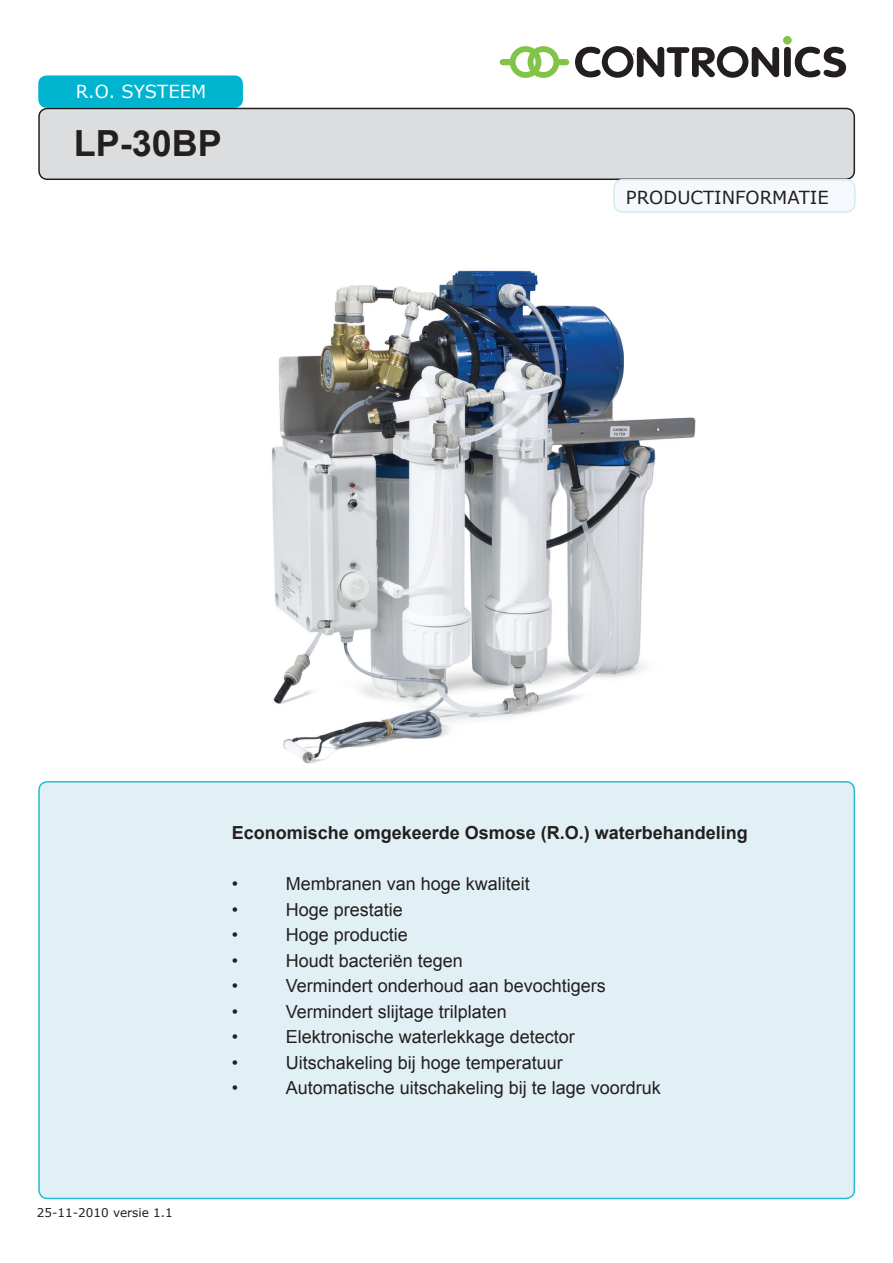
<style>
.page{position:relative;width:893px;height:1263px;background:#fff}
.page>*{position:absolute;margin:0;border:0;box-sizing:border-box;transform-origin:0 0}
.t1{font:700 36px "Arial";color:#231f20}
.t2{font:18px "Arial";color:#231f20}
.t3{font:700 18px "Arial";color:#231f20}
.t4{font:18px "Verdana";color:#231f20}
.t5{font:18px "Verdana";color:#fff}
.t6{font:12px "Verdana";color:#231f20}
</style>
<div class="page">
<div style="left:38px;top:75px;width:205px;height:33px;background:#00b3cf;border-radius:9px"></div>
<div style="left:784px;top:36px;width:7px;height:8px;background:#82c447;border:1px solid #82c447;border-radius:50%"></div>
<svg style="left:500px;top:46px;width:69px;height:32px"></svg>
<div style="left:784px;top:47px;width:7px;height:30px;background:#231f20;border-radius:3px"></div>
<svg style="left:795px;top:47px;width:51px;height:30px"></svg>
<svg style="left:575px;top:46px;width:204px;height:32px"></svg>
<div style="left:39px;top:782px;width:815px;height:416px;background:#e1f0f5;border-radius:9px"></div>
<div style="left:38px;top:781px;width:817px;height:418px;border:2px solid #21bece;border-radius:9px"></div>
<div style="left:39px;top:108px;width:815px;height:71px;background:#dcdddf;border-radius:9px"></div>
<div style="left:38px;top:108px;width:817px;height:72px;border:2px solid #231f20;border-radius:9px"></div>
<div style="left:614px;top:180px;width:241px;height:32px;background:#f5f8fc;border-radius:9px"></div>
<div style="left:613px;top:179px;width:243px;height:34px;border:2px solid #d0ecf3;border-radius:9px"></div>
<img style="left:272px;top:270px;width:424px;height:494px">
<p class="t5" style="left:76px;top:80px;width:132px">R.O. SYSTEEM</p>
<h1 class="t1" style="left:74px;top:120px;width:150px">LP-30BP</h1>
<p class="t4" style="left:626px;top:186px;width:204px">PRODUCTINFORMATIE</p>
<p class="t6" style="left:37px;top:1205px;width:137px">25-11-2010 versie 1.1</p>
<p class="t3" style="left:232px;top:821px;width:518px">Economische omgekeerde Osmose (R.O.) waterbehandeling</p>
<p class="t2" style="left:232px;top:872px;width:8px">•</p>
<p class="t2" style="left:286px;top:872px;width:246px">Membranen van hoge kwaliteit</p>
<p class="t2" style="left:232px;top:897px;width:8px">•</p>
<p class="t2" style="left:286px;top:897px;width:119px">Hoge prestatie</p>
<p class="t2" style="left:232px;top:923px;width:8px">•</p>
<p class="t2" style="left:286px;top:923px;width:124px">Hoge productie</p>
<p class="t2" style="left:232px;top:948px;width:8px">•</p>
<p class="t2" style="left:286px;top:948px;width:179px">Houdt bacteriën tegen</p>
<p class="t2" style="left:232px;top:974px;width:8px">•</p>
<p class="t2" style="left:286px;top:974px;width:322px">Vermindert onderhoud aan bevochtigers</p>
<p class="t2" style="left:232px;top:1000px;width:8px">•</p>
<p class="t2" style="left:286px;top:1000px;width:223px">Vermindert slijtage trilplaten</p>
<p class="t2" style="left:232px;top:1025px;width:8px">•</p>
<p class="t2" style="left:286px;top:1025px;width:291px">Elektronische waterlekkage detector</p>
<p class="t2" style="left:232px;top:1051px;width:8px">•</p>
<p class="t2" style="left:286px;top:1051px;width:279px">Uitschakeling bij hoge temperatuur</p>
<p class="t2" style="left:232px;top:1076px;width:8px">•</p>
<p class="t2" style="left:286px;top:1076px;width:377px">Automatische uitschakeling bij te lage voordruk</p>
</div>
